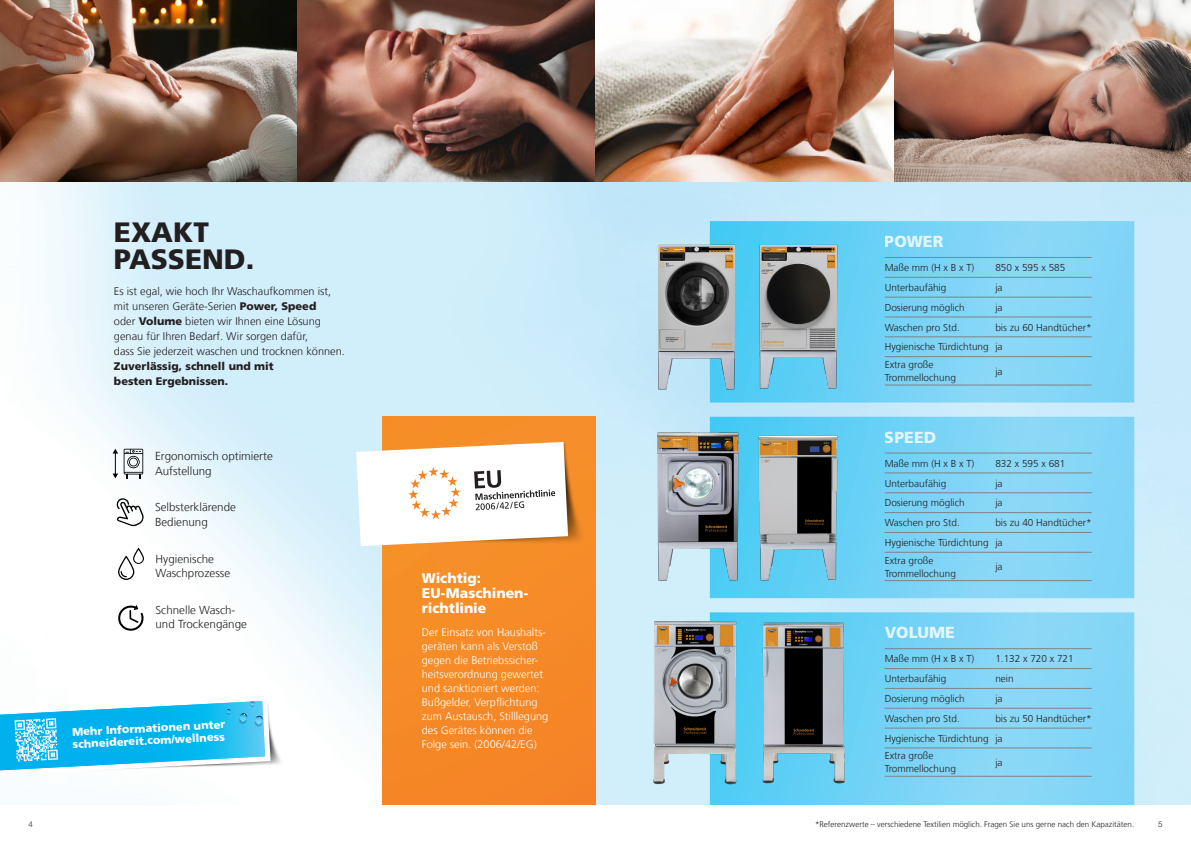
<style>
.page{position:relative;width:1191px;height:842px;background:#fff}
.page>*{position:absolute;margin:0;border:0;box-sizing:border-box;transform-origin:0 0}
.t1{font:900 28px/27px "Frutiger LT Com";color:#231f20}
.t2{font:900 16px "Frutiger LT Com";color:#fff}
.t3{font:900 14px/15px "Frutiger LT Com";letter-spacing:-.005em;color:#fff}
.t4{font:300 11.6px/14.7px "Frutiger LT Com";color:#231f20}
.t5{font:900 11.2px/12.4px "Frutiger LT Com";color:#fff}
.t6{font:300 11px/14px "Frutiger LT Com";color:#fff}
.t7{font:300 11px/15px "Frutiger LT Com";color:#231f20}
.t8{font:900 11px/15px "Frutiger LT Com";color:#231f20}
.t9{font:300 10px/19.8px "Frutiger LT Com";color:#231f20}
.t10{font:300 8px "Frutiger LT Com";color:#231f20}
.t11{font:8px "Helvetica Neue LT Pro";color:#4e5256}
.s1{font-weight:900}
</style>
<div class="page">
<img style="left:0;top:181px;width:1191px;height:624px">
<img style="left:0;top:0;width:595px;height:181px">
<img style="left:893px;top:0;width:298px;height:181px">
<svg style="left:710px;top:221px;width:424px;height:182px;background:#78d2f5"></svg>
<svg style="left:710px;top:417px;width:424px;height:181px;background:#79d3f5"></svg>
<svg style="left:710px;top:612px;width:424px;height:193px;background:#7ad3f5"></svg>
<img style="left:756px;top:240px;width:87px;height:153px">
<img style="left:658px;top:221px;width:77px;height:173px">
<hr style="left:884px;top:257px;width:111px;height:1px;background:#808285">
<hr style="left:995px;top:257px;width:96px;height:1px;background:#808285">
<hr style="left:884px;top:277px;width:111px;height:1px;background:#808285">
<hr style="left:995px;top:277px;width:96px;height:1px;background:#808285">
<hr style="left:884px;top:297px;width:111px;height:1px;background:#808285">
<hr style="left:995px;top:297px;width:96px;height:1px;background:#808285">
<hr style="left:884px;top:317px;width:111px;height:1px;background:#808285">
<hr style="left:995px;top:317px;width:96px;height:1px;background:#808285">
<hr style="left:884px;top:337px;width:111px;height:1px;background:#808285">
<hr style="left:995px;top:337px;width:96px;height:1px;background:#808285">
<hr style="left:884px;top:356px;width:111px;height:1px;background:#808285">
<hr style="left:995px;top:356px;width:96px;height:1px;background:#808285">
<hr style="left:884px;top:385px;width:111px;height:1px;background:#808285">
<hr style="left:995px;top:385px;width:96px;height:1px;background:#808285">
<hr style="left:884px;top:453px;width:111px;height:1px;background:#808285">
<hr style="left:995px;top:453px;width:96px;height:1px;background:#808285">
<hr style="left:884px;top:473px;width:111px;height:1px;background:#808285">
<hr style="left:995px;top:473px;width:96px;height:1px;background:#808285">
<hr style="left:884px;top:492px;width:111px;height:1px;background:#808285">
<hr style="left:995px;top:492px;width:96px;height:1px;background:#808285">
<hr style="left:884px;top:512px;width:111px;height:1px;background:#808285">
<hr style="left:995px;top:512px;width:96px;height:1px;background:#808285">
<hr style="left:884px;top:532px;width:111px;height:1px;background:#808285">
<hr style="left:995px;top:532px;width:96px;height:1px;background:#808285">
<hr style="left:884px;top:552px;width:111px;height:1px;background:#808285">
<hr style="left:995px;top:552px;width:96px;height:1px;background:#808285">
<hr style="left:884px;top:580px;width:111px;height:1px;background:#808285">
<hr style="left:995px;top:580px;width:96px;height:1px;background:#808285">
<hr style="left:884px;top:648px;width:111px;height:1px;background:#808285">
<hr style="left:995px;top:648px;width:96px;height:1px;background:#808285">
<hr style="left:884px;top:668px;width:111px;height:1px;background:#808285">
<hr style="left:995px;top:668px;width:96px;height:1px;background:#808285">
<hr style="left:884px;top:688px;width:111px;height:1px;background:#808285">
<hr style="left:995px;top:688px;width:96px;height:1px;background:#808285">
<hr style="left:884px;top:708px;width:111px;height:1px;background:#808285">
<hr style="left:995px;top:708px;width:96px;height:1px;background:#808285">
<hr style="left:884px;top:728px;width:111px;height:1px;background:#808285">
<hr style="left:995px;top:728px;width:96px;height:1px;background:#808285">
<hr style="left:884px;top:748px;width:111px;height:1px;background:#808285">
<hr style="left:995px;top:748px;width:96px;height:1px;background:#808285">
<hr style="left:884px;top:776px;width:111px;height:1px;background:#808285">
<hr style="left:995px;top:776px;width:96px;height:1px;background:#808285">
<img style="left:757px;top:434px;width:81px;height:147px">
<img style="left:652px;top:419px;width:91px;height:165px">
<img style="left:760px;top:620px;width:86px;height:166px">
<img style="left:650px;top:616px;width:89px;height:168px">
<div style="left:382px;top:416px;width:213px;height:389px;background:#f68927"></div>
<img style="left:405px;top:439px;width:233px;height:150px">
<svg style="left:356px;top:442px;width:212px;height:104px"></svg>
<svg style="left:118px;top:605px;width:26px;height:26px"></svg>
<svg style="left:118px;top:548px;width:26px;height:32px"></svg>
<svg style="left:124px;top:449px;width:19px;height:29px"></svg>
<svg style="left:113px;top:449px;width:5px;height:29px"></svg>
<svg style="left:116px;top:497px;width:28px;height:29px"></svg>
<img style="left:0;top:693px;width:324px;height:100px">
<svg style="left:0;top:696px;width:270px;height:79px"></svg>
<img style="left:595px;top:0;width:298px;height:181px">
<h1 class="t1" style="left:114px;top:219px;width:142px">EXAKT<br>PASSEND.</h1>
<p class="t7" style="left:114px;top:284px;width:232px">Es ist egal, wie hoch Ihr Waschaufkommen ist, mit unseren Geräte-Serien <span class="s1">Power, Speed<br></span>oder <span class="s1">Volume</span> bieten wir Ihnen eine Lösung genau für Ihren Bedarf. Wir sorgen dafür,<br>dass Sie jederzeit waschen und trocknen können.</p>
<p class="t8" style="left:114px;top:359px;width:161px">Zuverlässig, schnell und mit besten Ergebnissen.</p>
<p class="t4" style="left:155px;top:449px;width:119px">Ergonomisch optimierte<br>Aufstellung</p>
<p class="t4" style="left:155px;top:500px;width:82px">Selbsterklärende<br>Bedienung</p>
<p class="t4" style="left:155px;top:551px;width:76px">Hygienische<br>Waschprozesse</p>
<p class="t4" style="left:155px;top:602px;width:93px">Schnelle Wasch&shy;und Trockengänge</p>
<p class="t5" style="left:72px;top:726px;width:155px;rotate:-3deg">Mehr Informationen unter schneidereit.com/wellness</p>
<h3 class="t3" style="left:422px;top:571px;width:108px">Wichtig:<br>EU-Maschinen&shy;richtlinie</h3>
<p class="t6" style="left:422px;top:625px;width:128px">Der Einsatz von Haushalts&shy;geräten kann als Verstoß gegen die Betriebssicher&shy;heitsverordnung gewertet und sanktioniert werden:<br>Bußgelder, Verpflichtung zum Austausch, Stilllegung des Gerätes können die<br>Folge sein. (2006/42/EG)</p>
<h2 class="t2" style="left:884px;top:232px;width:60px">POWER</h2>
<p class="t9" style="left:884px;top:258px;width:91px">Maße mm (H x B x T)</p>
<p class="t9" style="left:995px;top:258px;width:72px">850 x 595 x 585</p>
<p class="t9" style="left:884px;top:278px;width:63px">Unterbaufähig</p>
<p class="t9" style="left:995px;top:278px;width:9px">ja</p>
<p class="t9" style="left:884px;top:297px;width:82px">Dosierung möglich</p>
<p class="t9" style="left:995px;top:297px;width:9px">ja</p>
<p class="t9" style="left:884px;top:317px;width:77px">Waschen pro Std.</p>
<p class="t9" style="left:884px;top:317px;width:208px;text-indent:111px">bis zu 60 Handtücher*<br>Hygienische Türdichtung ja</p>
<p class="t9" style="left:884px;top:358px;width:73px;line-height:13px">Extra große<br>Trommellochung</p>
<p class="t9" style="left:995px;top:361px;width:9px">ja</p>
<h2 class="t2" style="left:884px;top:427px;width:53px">SPEED</h2>
<p class="t9" style="left:884px;top:453px;width:91px">Maße mm (H x B x T)</p>
<p class="t9" style="left:995px;top:453px;width:72px">832 x 595 x 681</p>
<p class="t9" style="left:884px;top:473px;width:63px">Unterbaufähig</p>
<p class="t9" style="left:995px;top:473px;width:9px">ja</p>
<p class="t9" style="left:884px;top:493px;width:82px">Dosierung möglich</p>
<p class="t9" style="left:995px;top:493px;width:9px">ja</p>
<p class="t9" style="left:884px;top:513px;width:77px">Waschen pro Std.</p>
<p class="t9" style="left:884px;top:513px;width:208px;text-indent:111px">bis zu 40 Handtücher*<br>Hygienische Türdichtung ja</p>
<p class="t9" style="left:884px;top:554px;width:73px;line-height:13px">Extra große<br>Trommellochung</p>
<p class="t9" style="left:995px;top:557px;width:9px">ja</p>
<h2 class="t2" style="left:884px;top:623px;width:72px">VOLUME</h2>
<p class="t9" style="left:884px;top:649px;width:91px">Maße mm (H x B x T)</p>
<p class="t9" style="left:995px;top:649px;width:80px">1.132 x 720 x 721</p>
<p class="t9" style="left:884px;top:669px;width:63px">Unterbaufähig</p>
<p class="t9" style="left:995px;top:669px;width:20px">nein</p>
<p class="t9" style="left:884px;top:689px;width:82px">Dosierung möglich</p>
<p class="t9" style="left:995px;top:689px;width:9px">ja</p>
<p class="t9" style="left:884px;top:709px;width:77px">Waschen pro Std.</p>
<p class="t9" style="left:884px;top:709px;width:208px;text-indent:111px">bis zu 50 Handtücher*<br>Hygienische Türdichtung ja</p>
<p class="t9" style="left:884px;top:749px;width:73px;line-height:13px">Extra große<br>Trommellochung</p>
<p class="t9" style="left:995px;top:752px;width:9px">ja</p>
<p class="t11" style="left:28px;top:819px;width:6px">4</p>
<p class="t10" style="left:815px;top:819px;width:321px">*Referenzwerte – verschiedene Textilien möglich. Fragen Sie uns gerne nach den Kapazitäten.</p>
<p class="t11" style="left:1158px;top:819px;width:6px">5</p>
</div>
